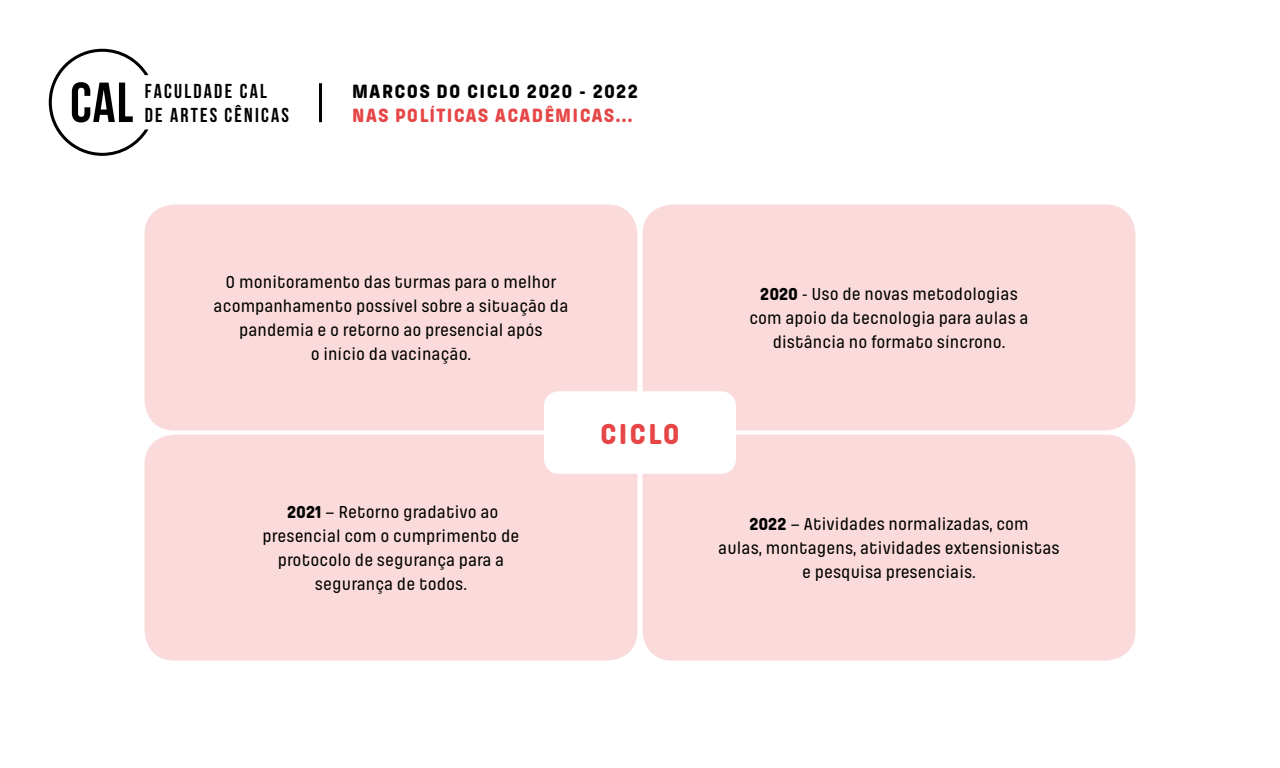
<style>
.page{position:relative;width:1280px;height:768px;background:#fff}
.page>*{position:absolute;margin:0;border:0;box-sizing:border-box;transform-origin:0 0}
.t1{font:800 30px "Pilcrow Soft";letter-spacing:.07em;color:#e64646}
.t2{font:700 20.1px/24.6px "Bebas Neue";letter-spacing:.11em;color:#000}
.t3{font:800 20px "Pilcrow Soft";letter-spacing:.055em;color:#e64646}
.t4{font:800 20px "Pilcrow Soft";letter-spacing:.055em;color:#000}
.t5{font:500 18px/24px "Pilcrow Soft";letter-spacing:.01em;color:#000;text-align:center}
.s1{font-weight:800}
</style>
<div class="page">
<svg style="left:49px;top:49px;width:99px;height:107px"></svg>
<hr style="left:319px;top:83px;width:3px;height:39px;background:#000">
<div style="left:144px;top:204px;width:494px;height:226px;background:#fadada;border-radius:30px"></div>
<div style="left:144px;top:435px;width:494px;height:226px;background:#fadada;border-radius:30px"></div>
<div style="left:642px;top:204px;width:494px;height:226px;background:#fadada;border-radius:30px"></div>
<div style="left:642px;top:435px;width:494px;height:226px;background:#fadada;border-radius:30px"></div>
<div style="left:546px;top:393px;width:188px;height:79px;background:#fff;border-radius:14px"></div>
<div style="left:544px;top:391px;width:192px;height:83px;border:3px solid #fff;border-radius:14px"></div>
<p class="t2" style="left:145px;top:78px;width:146px">FACULDADE CAL<br>DE ARTES CÊNICAS</p>
<p class="t4" style="left:352px;top:81px;width:31px">MARCOS</p>
<p class="t4" style="left:436px;top:81px;width:42px">DO CICLO</p>
<p class="t4" style="left:527px;top:81px;width:113px">2020 - 2022</p>
<p class="t3" style="left:352px;top:105px;width:96px">NAS POLÍTICAS</p>
<p class="t3" style="left:495px;top:105px;width:25px">ACAD</p>
<p class="t3" style="left:545px;top:105px;width:23px">ÊMICAS</p>
<p class="t3" style="left:616px;top:105px;width:18px">...</p>
<p class="t5" style="left:214px;top:271px;width:356px">O monitoramento das turmas para o melhor acompanhamento possível sobre a situação da pandemia e o retorno ao presencial após<br>o início da vacinação.</p>
<p class="t5" style="left:263px;top:501px;width:258px"><span class="s1">2021</span> – Retorno gradativo ao presencial com o cumprimento de protocolo de segurança para a segurança de todos.</p>
<h1 class="t1" style="left:600px;top:418px;width:81px">CICLO</h1>
<p class="t5" style="left:749px;top:283px;width:281px"><span class="s1">2020</span> - Uso de novas metodologias com apoio da tecnologia para aulas a distância no formato síncrono.</p>
<p class="t5" style="left:718px;top:513px;width:343px"><span class="s1">2022</span> – Atividades normalizadas, com<br>aulas, montagens, atividades extensionistas e pesquisa presenciais.</p>
</div>
